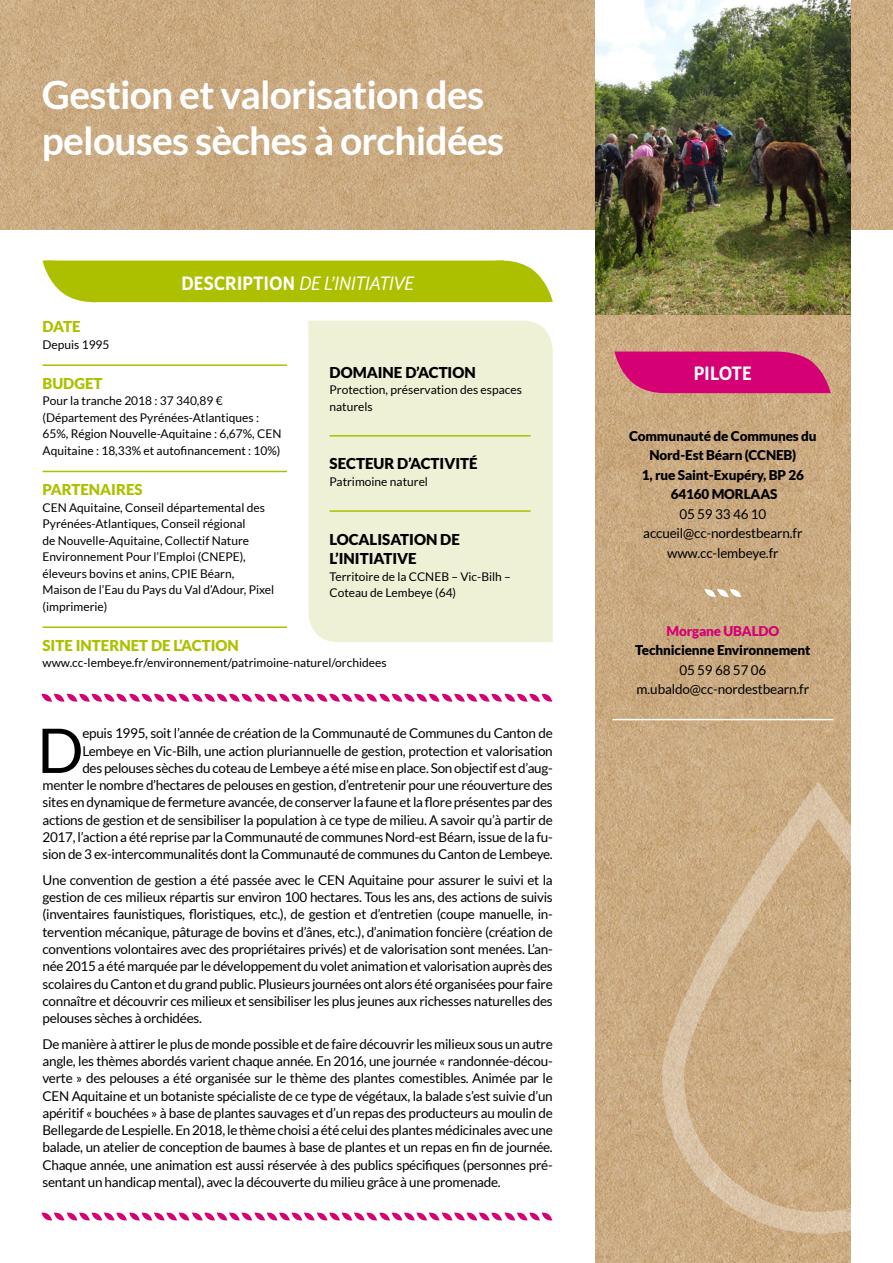
<style>
.page{position:relative;width:893px;height:1263px;background:#fff}
.page>*{position:absolute;margin:0;border:0;box-sizing:border-box;transform-origin:0 0}
.t1{font:61.65px "Lato";color:#000}
.t2{font:700 39px/46.8px "Lato";letter-spacing:-.02em;color:#fff}
.t3{font:italic 21px "Program OT";color:#fff}
.t4{font:500 21px "Program OT";letter-spacing:.02em;color:#fff}
.t5{font:900 15px/19.5px "Lato";color:#000}
.t6{font:900 15px "Lato";color:#adc000}
.t7{font:13.5px/17.2px "Lato";letter-spacing:-.02em;color:#000;text-align:justify}
.t8{font:900 13.5px/19.5px "Lato";letter-spacing:-.01em;color:#000;text-align:center}
.t9{font:900 13.5px "Lato";letter-spacing:-.01em;color:#d40074}
.t10{font:12px/16.5px "Lato";color:#000}
.s1{font-weight:500;font-style:normal}
</style>
<div class="page">
<hr style="left:43px;top:364px;width:244px;height:2px;background:#adc000">
<hr style="left:43px;top:471px;width:244px;height:1px;background:#adc000">
<hr style="left:43px;top:626px;width:244px;height:2px;background:#adc000">
<img style="left:0;top:0;width:893px;height:229px">
<img style="left:595px;top:315px;width:255px;height:948px">
<div style="left:308px;top:321px;width:245px;height:321px;background:#eff1d7"></div>
<hr style="left:330px;top:435px;width:201px;height:1px;background:#adc000">
<hr style="left:330px;top:510px;width:201px;height:2px;background:#adc000">
<img style="left:595px;top:0;width:255px;height:315px">
<img style="left:643px;top:756px;width:208px;height:507px">
<svg style="left:43px;top:260px;width:510px;height:43px;background:#b3c414"></svg>
<svg style="left:614px;top:350px;width:217px;height:43px;background:#d21975"></svg>
<svg style="left:41px;top:693px;width:511px;height:9px"></svg>
<svg style="left:41px;top:1212px;width:511px;height:9px"></svg>
<hr style="left:612px;top:719px;width:221px;height:1px;background:#fff">
<svg style="left:704px;top:589px;width:37px;height:8px"></svg>
<h2 class="t2" style="left:42px;top:70px;width:464px">Gestion et valorisation des pelouses sèches à orchidées</h2>
<h3 class="t3" style="left:181px;top:272px;width:234px"><span class="s1">DESCRIPTION</span> DE L’INITIATIVE</h3>
<p class="t6" style="left:43px;top:318px;width:39px">DATE</p>
<p class="t10" style="left:43px;top:336px;width:69px">Depuis 1995</p>
<p class="t6" style="left:43px;top:375px;width:61px">BUDGET</p>
<p class="t10" style="left:43px;top:393px;width:240px">Pour la tranche 2018 : 37 340,89 € (Département des Pyrénées-Atlantiques :<br>65%, Région Nouvelle-Aquitaine : 6,67%, CEN Aquitaine : 18,33% et autofinancement : 10%)</p>
<p class="t6" style="left:43px;top:481px;width:102px">PARTENAIRES</p>
<p class="t10" style="left:43px;top:499px;width:233px">CEN Aquitaine, Conseil départemental des Pyrénées-Atlantiques, Conseil régional<br>de Nouvelle-Aquitaine, Collectif Nature Environnement Pour l’Emploi (CNEPE), éleveurs bovins et anins, CPIE Béarn, Maison de l’Eau du Pays du Val d’Adour, Pixel (imprimerie)</p>
<p class="t6" style="left:43px;top:637px;width:198px">SITE INTERNET DE L’ACTION</p>
<p class="t10" style="left:43px;top:655px;width:346px">www.cc-lembeye.fr/environnement/patrimoine-naturel/orchidees</p>
<p class="t5" style="left:330px;top:362px;width:148px">DOMAINE D’ACTION</p>
<p class="t10" style="left:330px;top:381px;width:194px">Protection, préservation des espaces naturels</p>
<p class="t5" style="left:330px;top:454px;width:150px">SECTEUR D’ACTIVITÉ</p>
<p class="t10" style="left:330px;top:473px;width:100px">Patrimoine naturel</p>
<p class="t5" style="left:330px;top:529px;width:132px">LOCALISATION DE<br>L’INITIATIVE</p>
<p class="t10" style="left:330px;top:568px;width:183px">Territoire de la CCNEB – Vic-Bilh –<br>Coteau de Lembeye (64)</p>
<p class="t7" style="left:43px;top:725px;width:512px;text-align:right">epuis 1995, soit l’année de création de la Communauté de Communes du Canton de Lembeye en Vic-Bilh, une action pluriannuelle de gestion, protection et valorisation<br>des pelouses sèches du coteau de Lembeye a été mise en place. Son objectif est d’aug&shy;menter le nombre d’hectares de pelouses en gestion, d’entretenir pour une réouverture des sites en dynamique de fermeture avancée, de conserver la faune et la flore présentes par des actions de gestion et de sensibiliser la population à ce type de milieu. A savoir qu’à partir de 2017, l’action a été reprise par la Communauté de communes Nord-est Béarn, issue de la fu&shy;sion de 3 ex-intercommunalités dont la Communauté de communes du Canton de Lembeye.</p>
<p class="t7" style="left:43px;top:871px;width:512px">Une convention de gestion a été passée avec le CEN Aquitaine pour assurer le suivi et la gestion de ces milieux répartis sur environ 100 hectares. Tous les ans, des actions de suivis (inventaires faunistiques, floristiques, etc.), de gestion et d’entretien (coupe manuelle, in&shy;tervention mécanique, pâturage de bovins et d’ânes, etc.), d’animation foncière (création de conventions volontaires avec des propriétaires privés) et de valorisation sont menées. L’an&shy;née 2015 a été marquée par le développement du volet animation et valorisation auprès des scolaires du Canton et du grand public. Plusieurs journées ont alors été organisées pour faire connaître et découvrir ces milieux et sensibiliser les plus jeunes aux richesses naturelles des pelouses sèches à orchidées.</p>
<p class="t7" style="left:43px;top:1035px;width:512px">De manière à attirer le plus de monde possible et de faire découvrir les milieux sous un autre angle, les thèmes abordés varient chaque année. En 2016, une journée « randonnée-décou&shy;verte » des pelouses a été organisée sur le thème des plantes comestibles. Animée par le CEN Aquitaine et un botaniste spécialiste de ce type de végétaux, la balade s’est suivie d’un apéritif « bouchées » à base de plantes sauvages et d’un repas des producteurs au moulin de Bellegarde de Lespielle. En 2018, le thème choisi a été celui des plantes médicinales avec une balade, un atelier de conception de baumes à base de plantes et un repas en fin de journée.<br>Chaque année, une animation est aussi réservée à des publics spécifiques (personnes pré&shy;sentant un handicap mental), avec la découverte du milieu grâce à une promenade.</p>
<h1 class="t1" style="left:37px;top:716px;width:48px">D</h1>
<h3 class="t4" style="left:694px;top:361px;width:59px">PILOTE</h3>
<p class="t8" style="left:629px;top:426px;width:189px">Communauté de Communes du<br>Nord-Est Béarn (CCNEB)<br>1, rue Saint-Exupéry, BP 26<br>64160 MORLAAS</p>
<p class="t7" style="left:643px;top:504px;width:161px;line-height:19.5px;text-align:center">05 59 33 46 10 accueil@cc-nordestbearn.fr www.cc-lembeye.fr</p>
<p class="t9" style="left:666px;top:623px;width:114px">Morgane UBALDO</p>
<p class="t8" style="left:635px;top:640px;width:177px">Technicienne Environnement</p>
<p class="t7" style="left:637px;top:660px;width:174px;line-height:19.5px;text-align:center">05 59 68 57 06 m.ubaldo@cc-nordestbearn.fr</p>
</div>
